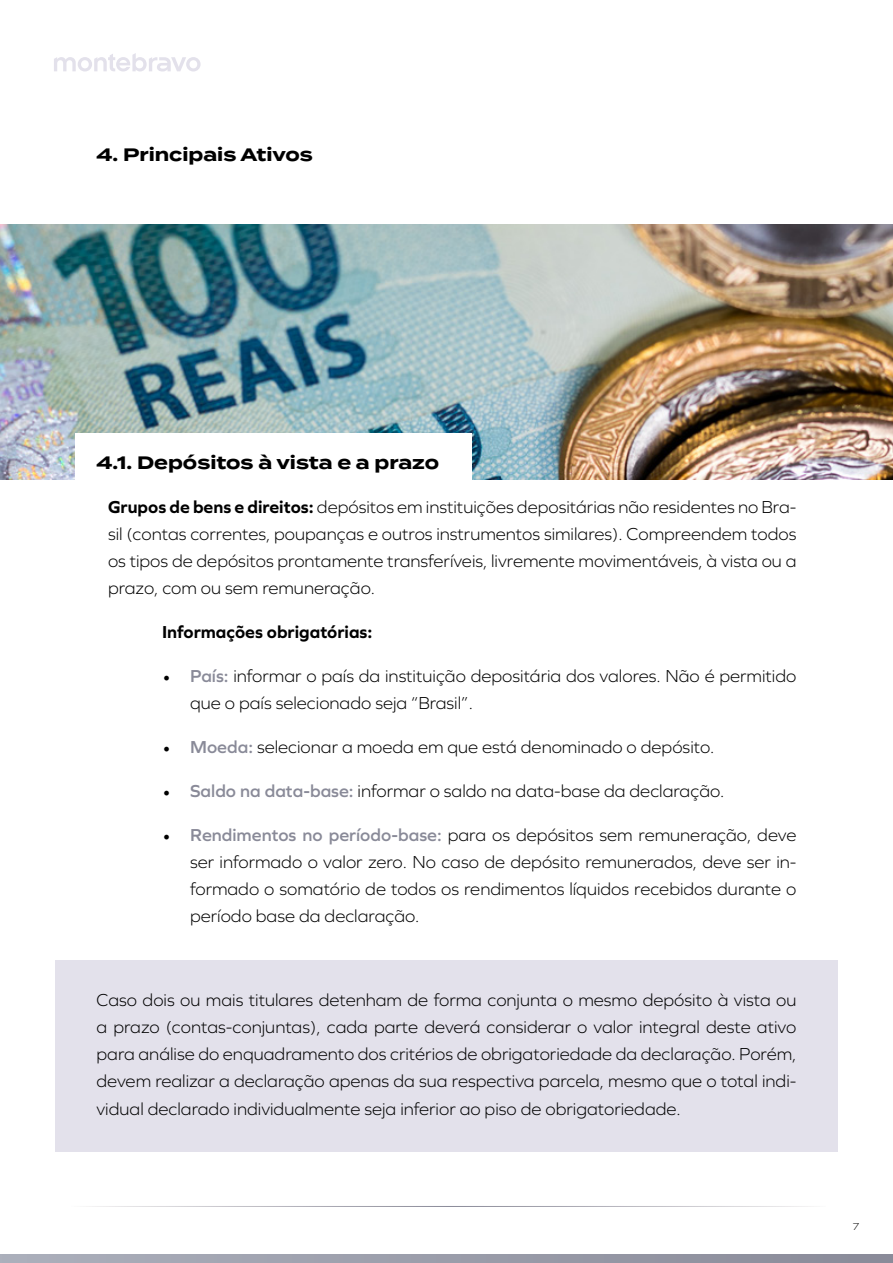
<style>
.page{position:relative;width:893px;height:1263px;background:#fff}
.page>*{position:absolute;margin:0;border:0;box-sizing:border-box;transform-origin:0 0}
.t1{font:300 18px/27px "Graphie";color:#000;text-align:justify}
.t2{font:700 18px "Termina";color:#000}
.t3{font:700 18px "Graphie";color:#000}
.t4{font:300 10.5px "Graphie";color:#000}
.s1{font-weight:700}
.s2{font-family:"Minion Pro";font-weight:400}
.s3{font-weight:600;color:#898a98}
</style>
<div class="page">
<svg style="left:0;top:1255px;width:893px;height:8px"></svg>
<svg style="left:54px;top:53px;width:147px;height:18px"></svg>
<img style="left:0;top:224px;width:893px;height:255px">
<div style="left:55px;top:960px;width:782px;height:191px;background:#e3e1eb"></div>
<div style="left:76px;top:433px;width:396px;height:52px;background:#fff"></div>
<p class="t2" style="left:97px;top:141px;width:218px">4. Principais Ativos</p>
<p class="t2" style="left:97px;top:449px;width:344px">4.1. Depósitos à vista e a prazo</p>
<p class="t1" style="left:108px;top:493px;width:690px"><span class="s1">Grupos de bens e direitos:</span> depósitos em instituições depositárias não residentes no Bra&shy;sil (contas correntes, poupanças e outros instrumentos similares). Compreendem todos os tipos de depósitos prontamente transferíveis, livremente movimentáveis, à vista ou a prazo, com ou sem remuneração.</p>
<p class="t3" style="left:162px;top:621px;width:212px">Informações obrigatórias:</p>
<p class="t1" style="left:190px;top:662px;width:608px;text-indent:-27px"><span class="s2">•</span> <span class="s3">País:</span> informar o país da instituição depositária dos valores. Não é permitido que o país selecionado seja “Brasil”.</p>
<p class="t1" style="left:163px;top:733px;width:553px"><span class="s2">•</span> <span class="s3">Moeda:</span> selecionar a moeda em que está denominado o depósito.</p>
<p class="t1" style="left:163px;top:777px;width:563px"><span class="s2">•</span> <span class="s3">Saldo na data-base:</span> informar o saldo na data-base da declaração.</p>
<p class="t1" style="left:190px;top:821px;width:608px;text-indent:-27px"><span class="s2">•</span> <span class="s3">Rendimentos no período-base:</span> para os depósitos sem remuneração, deve ser informado o valor zero. No caso de depósito remunerados, deve ser in&shy;formado o somatório de todos os rendimentos líquidos recebidos durante o período base da declaração.</p>
<p class="t1" style="left:97px;top:987px;width:701px">Caso dois ou mais titulares detenham de forma conjunta o mesmo depósito à vista ou a prazo (contas-conjuntas), cada parte deverá considerar o valor integral deste ativo para análise do enquadramento dos critérios de obrigatoriedade da declaração. Porém, devem realizar a declaração apenas da sua respectiva parcela, mesmo que o total indi&shy;vidual declarado individualmente seja inferior ao piso de obrigatoriedade.</p>
<p class="t4" style="left:852px;top:1221px;width:8px">7</p>
</div>
